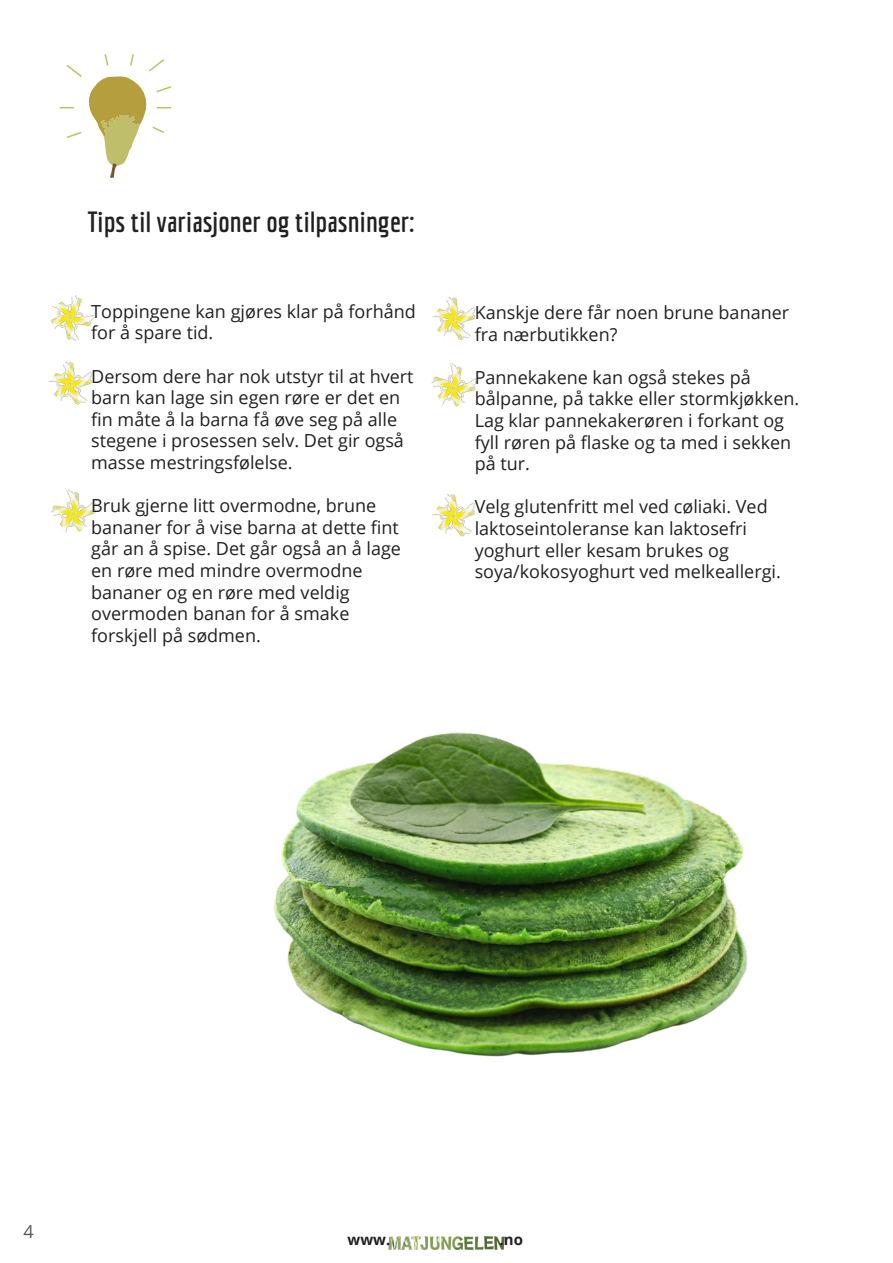
<style>
.page{position:relative;width:893px;height:1263px;background:#fff}
.page>*{position:absolute;margin:0;border:0;box-sizing:border-box;transform-origin:0 0}
.t1{font:700 28.5px "Economica";color:#231f20}
.t2{font:18px/21.6px "Open Sans";color:#231f20}
.t3{font:18px "Open Sans";color:#57585a}
.t4{font:700 15px "Open Sans";color:#231f20}
</style>
<div class="page">
<img style="left:388px;top:1237px;width:117px;height:12px">
<svg style="left:60px;top:54px;width:112px;height:124px"></svg>
<img style="left:274px;top:732px;width:474px;height:325px">
<img style="left:431px;top:362px;width:47px;height:45px">
<img style="left:432px;top:494px;width:43px;height:43px">
<img style="left:432px;top:297px;width:44px;height:44px">
<img style="left:51px;top:489px;width:45px;height:44px">
<img style="left:48px;top:361px;width:45px;height:44px">
<img style="left:50px;top:295px;width:45px;height:46px">
<p class="t1" style="left:88px;top:205px;width:329px">Tips til variasjoner og tilpasninger:</p>
<p class="t2" style="left:91px;top:300px;width:326px">Toppingene kan gjøres klar på forhånd for å spare tid.</p>
<p class="t2" style="left:91px;top:365px;width:324px">Dersom dere har nok utstyr til at hvert barn kan lage sin egen røre er det en fin måte å la barna få øve seg på alle stegene i prosessen selv. Det gir også masse mestringsfølelse.</p>
<p class="t2" style="left:91px;top:494px;width:287px">Bruk gjerne litt overmodne, brune</p>
<p class="t2" style="left:91px;top:516px;width:311px;text-align:justify">bananer for å vise barna at dette fint går an å spise. Det går også an å lage en røre med mindre overmodne</p>
<p class="t2" style="left:91px;top:581px;width:260px">bananer og en røre med veldig</p>
<p class="t2" style="left:91px;top:602px;width:260px">overmoden banan for å smake</p>
<p class="t2" style="left:91px;top:624px;width:171px">forskjell på sødmen.</p>
<p class="t2" style="left:475px;top:301px;width:316px">Kanskje dere får noen brune bananer fra nærbutikken?</p>
<p class="t2" style="left:475px;top:366px;width:277px">Pannekakene kan også stekes på</p>
<p class="t2" style="left:475px;top:388px;width:326px">bålpanne, på takke eller stormkjøkken.<br>Lag klar pannekakerøren i forkant og fyll røren på flaske og ta med i sekken på tur.</p>
<p class="t2" style="left:475px;top:496px;width:295px">Velg glutenfritt mel ved cøliaki. Ved laktoseintoleranse kan laktosefri</p>
<p class="t2" style="left:475px;top:539px;width:256px">yoghurt eller kesam brukes og</p>
<p class="t2" style="left:475px;top:560px;width:308px">soya/kokosyoghurt ved melkeallergi.</p>
<p class="t3" style="left:24px;top:1219px;width:12px">4</p>
<p class="t4" style="left:348px;top:1229px;width:44px">www.</p>
<p class="t4" style="left:500px;top:1229px;width:25px">.no</p>
</div>
